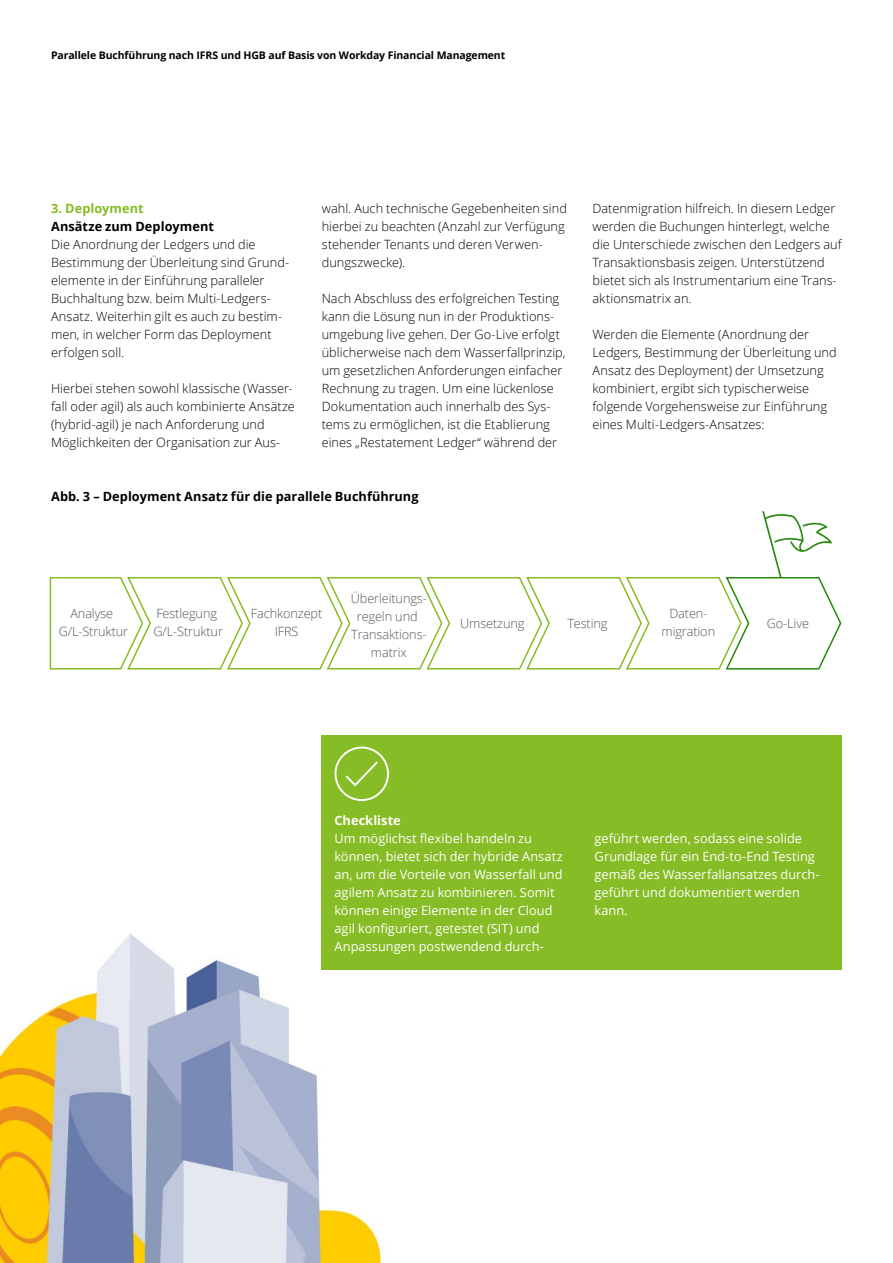
<style>
.page{position:relative;width:893px;height:1263px;background:#fff}
.page>*{position:absolute;margin:0;border:0;box-sizing:border-box;transform-origin:0 0}
.t1{font:300 12.75px/18px "Open Sans";color:#000}
.t2{font:12.75px/18px "Open Sans";letter-spacing:.005em;color:#fff}
.t3{font:300 12.75px/18px "Open Sans";letter-spacing:-.01em;color:#53565a;text-align:center}
.t4{font:700 12.75px "Open Sans";letter-spacing:.005em;color:#000}
.t5{font:700 12.75px "Open Sans";letter-spacing:.005em;color:#86bc25}
.t6{font:700 12.75px "Open Sans";letter-spacing:.005em;color:#fff}
.t7{font:700 10.5px "Open Sans";letter-spacing:-.01em;color:#000}
</style>
<div class="page">
<img style="left:0;top:870px;width:396px;height:393px">
<svg style="left:49px;top:511px;width:792px;height:159px"></svg>
<div style="left:322px;top:735px;width:520px;height:234px;background:#86bc25"></div>
<svg style="left:334px;top:747px;width:55px;height:54px"></svg>
<p class="t7" style="left:51px;top:48px;width:456px">Parallele Buchführung nach IFRS und HGB auf Basis von Workday Financial Management</p>
<p class="t5" style="left:51px;top:199px;width:94px">3. Deployment</p>
<p class="t4" style="left:51px;top:217px;width:164px">Ansätze zum Deployment</p>
<p class="t1" style="left:51px;top:235px;width:240px">Die Anordnung der Ledgers und die Bestimmung der Überleitung sind Grund&shy;elemente in der Einführung paralleler Buchhaltung bzw. beim Multi-Ledgers-Ansatz. Weiterhin gilt es auch zu bestim&shy;men, in welcher Form das Deployment erfolgen soll.</p>
<p class="t1" style="left:51px;top:379px;width:245px">Hierbei stehen sowohl klassische (Wasser&shy;fall oder agil) als auch kombinierte Ansätze (hybrid-agil) je nach Anforderung und Möglichkeiten der Organisation zur Aus-</p>
<p class="t1" style="left:322px;top:199px;width:247px">wahl. Auch technische Gegebenheiten sind hierbei zu beachten (Anzahl zur Verfügung stehender Tenants und deren Verwen&shy;dungszwecke).</p>
<p class="t1" style="left:322px;top:289px;width:245px">Nach Abschluss des erfolgreichen Testing kann die Lösung nun in der Produktions&shy;umgebung live gehen. Der Go-Live erfolgt üblicherweise nach dem Wasserfallprinzip, um gesetzlichen Anforderungen einfacher Rechnung zu tragen. Um eine lückenlose Dokumentation auch innerhalb des Sys&shy;tems zu ermöglichen, ist die Etablierung eines „Restatement Ledger“ während der</p>
<p class="t4" style="left:51px;top:488px;width:369px">Abb. 3 – Deployment Ansatz für die parallele Buchführung</p>
<p class="t1" style="left:592px;top:199px;width:251px">Datenmigration hilfreich. In diesem Ledger werden die Buchungen hinterlegt, welche die Unterschiede zwischen den Ledgers auf Transaktionsbasis zeigen. Unterstützend bietet sich als Instrumentarium eine Trans&shy;aktionsmatrix an.</p>
<p class="t1" style="left:592px;top:325px;width:246px">Werden die Elemente (Anordnung der Ledgers, Bestimmung der Überleitung und Ansatz des Deployment) der Umsetzung kombiniert, ergibt sich typischerweise folgende Vorgehensweise zur Einführung eines Multi-Ledgers-Ansatzes:</p>
<p class="t3" style="left:351px;top:589px;width:77px">Überleitungs&shy;regeln und<br>Transaktions&shy;matrix</p>
<p class="t3" style="left:59px;top:604px;width:71px">Analyse<br>G/L-Struktur</p>
<p class="t3" style="left:154px;top:604px;width:71px;text-align:left">Festlegung<br>G/L-Struktur</p>
<p class="t3" style="left:251px;top:604px;width:73px">Fachkonzept<br>IFRS</p>
<p class="t3" style="left:460px;top:614px;width:66px">Umsetzung</p>
<p class="t3" style="left:567px;top:614px;width:42px">Testing</p>
<p class="t3" style="left:661px;top:604px;width:55px">Daten&shy;migration</p>
<p class="t3" style="left:767px;top:614px;width:44px">Go-Live</p>
<p class="t6" style="left:334px;top:811px;width:68px">Checkliste</p>
<p class="t2" style="left:334px;top:829px;width:230px">Um möglichst flexibel handeln zu können, bietet sich der hybride Ansatz an, um die Vorteile von Wasserfall und agilem Ansatz zu kombinieren. Somit können einige Elemente in der Cloud agil konfiguriert, getestet (SIT) und Anpassungen postwendend durch-</p>
<p class="t2" style="left:595px;top:829px;width:227px">geführt werden, sodass eine solide<br>Grundlage für ein End-to-End Testing gemäß des Wasserfallansatzes durch&shy;geführt und dokumentiert werden kann.</p>
</div>
